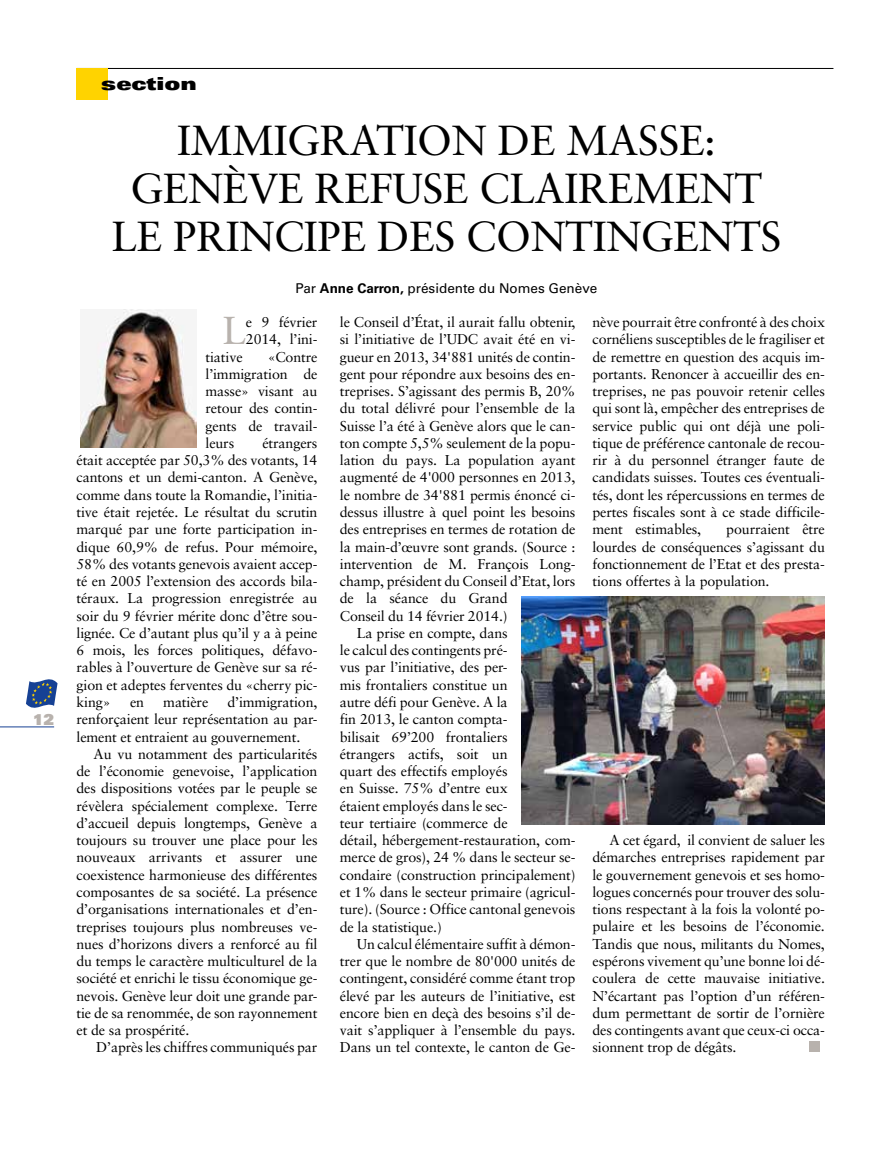
<style>
.page{position:relative;width:893px;height:1149px;background:#fff}
.page>*{position:absolute;margin:0;border:0;box-sizing:border-box;transform-origin:0 0}
.t1{font:42px/48px "Sabon";letter-spacing:-.01em;color:#000;text-align:center}
.t2{font:39px "Sabon";color:#b8b2ad}
.t3{font:900 expanded 18px "Univers";color:#000}
.t4{font:900 15px "Univers";color:#b8b2ad}
.t5{font:14.25px/17.2px "Sabon";letter-spacing:-.01em;color:#000;text-align:justify}
.t6{font:13.5px "Univers";color:#000}
.s1{font-weight:700}
</style>
<div class="page">
<hr style="left:0;top:726px;width:54px;height:1px;background:#164194">
<svg style="left:26px;top:679px;width:32px;height:28px"></svg>
<hr style="left:77px;top:68px;width:756px;height:1px;background:#000">
<div style="left:77px;top:69px;width:31px;height:31px;background:#ffd300"></div>
<div style="left:809px;top:1040px;width:11px;height:11px;background:#b8b2ad"></div>
<img style="left:522px;top:596px;width:303px;height:227px">
<img style="left:80px;top:310px;width:117px;height:138px">
<p class="t4" style="left:33px;top:709px;width:23px">12</p>
<p class="t3" style="left:101px;top:73px;width:98px">section</p>
<h1 class="t1" style="left:111px;top:116px;width:672px">IMMIGRATION DE MASSE:<br>GENÈVE REFUSE CLAIREMENT<br>LE PRINCIPE DES CONTINGENTS</h1>
<p class="t6" style="left:296px;top:279px;width:303px">Par <span class="s1">Anne Carron,</span> présidente du Nomes Genève</p>
<h2 class="t2" style="left:223px;top:307px;width:25px">L</h2>
<p class="t5" style="left:246px;top:313px;width:73px">e 9 février<br>2014, l’ini-</p>
<p class="t5" style="left:206px;top:348px;width:39px">tiative</p>
<p class="t5" style="left:206px;top:348px;width:113px;text-indent:62px">«Contre l’immigration de masse» visant au retour des contin&shy;gents de travail&shy;leurs</p>
<p class="t5" style="left:77px;top:434px;width:242px;text-indent:186px">étrangers était acceptée par 50,3% des votants, 14 cantons et un demi-canton. A Genève, comme dans toute la Romandie, l’initia&shy;tive était rejetée. Le résultat du scrutin marqué par une forte participation in&shy;dique 60,9% de refus. Pour mémoire, 58% des votants genevois avaient accep&shy;té en 2005 l’extension des accords bila&shy;téraux. La progression enregistrée au soir du 9 février mérite donc d’être sou&shy;lignée. Ce d’autant plus qu’il y a à peine 6 mois, les forces politiques, défavo&shy;rables à l’ouverture de Genève sur sa ré&shy;gion et adeptes ferventes du «cherry pic&shy;king»</p>
<p class="t5" style="left:77px;top:693px;width:242px;text-indent:151px">d’immigration, renforçaient leur représentation au par&shy;lement et entraient au gouvernement.</p>
<p class="t5" style="left:77px;top:744px;width:242px;text-indent:17px">Au vu notamment des particularités de l’économie genevoise, l’application des dispositions votées par le peuple se révèlera spécialement complexe. Terre d’accueil depuis longtemps, Genève a toujours su trouver une place pour les nouveaux arrivants et assurer une coexistence harmonieuse des différentes composantes de sa société. La présence d’organisations internationales et d’en&shy;treprises toujours plus nombreuses ve&shy;nues d’horizons divers a renforcé au fil du temps le caractère multiculturel de la société et enrichi le tissu économique ge&shy;nevois. Genève leur doit une grande par&shy;tie de sa renommée, de son rayonnement et de sa prospérité.</p>
<p class="t5" style="left:96px;top:1038px;width:223px">D’après les chiffres communiqués par</p>
<p class="t5" style="left:130px;top:693px;width:16px">en</p>
<p class="t5" style="left:163px;top:693px;width:47px">matière</p>
<p class="t5" style="left:340px;top:313px;width:237px">le Conseil d’État, il aurait fallu obtenir,</p>
<p class="t5" style="left:340px;top:330px;width:237px">si l’initiative de l’UDC avait été en vi-</p>
<p class="t5" style="left:340px;top:348px;width:237px">gueur en 2013, 34'881 unités de contin-</p>
<p class="t5" style="left:340px;top:365px;width:237px">gent pour répondre aux besoins des en-</p>
<p class="t5" style="left:340px;top:382px;width:237px">treprises. S’agissant des permis B, 20%</p>
<p class="t5" style="left:340px;top:399px;width:237px">du total délivré pour l’ensemble de la</p>
<p class="t5" style="left:340px;top:417px;width:237px">Suisse l’a été à Genève alors que le can-</p>
<p class="t5" style="left:340px;top:434px;width:237px">ton compte 5,5% seulement de la popu-</p>
<p class="t5" style="left:340px;top:451px;width:237px">lation du pays. La population ayant</p>
<p class="t5" style="left:340px;top:468px;width:237px">augmenté de 4'000 personnes en 2013,</p>
<p class="t5" style="left:340px;top:486px;width:237px">le nombre de 34'881 permis énoncé ci-</p>
<p class="t5" style="left:340px;top:503px;width:237px">dessus illustre à quel point les besoins</p>
<p class="t5" style="left:340px;top:520px;width:237px">des entreprises en termes de rotation de</p>
<p class="t5" style="left:340px;top:537px;width:237px">la main-d’œuvre sont grands. (Source :</p>
<p class="t5" style="left:340px;top:555px;width:237px">intervention de M. François Long-</p>
<p class="t5" style="left:340px;top:572px;width:237px">champ, président du Conseil d’Etat, lors</p>
<p class="t5" style="left:340px;top:589px;width:169px">de la séance du Grand</p>
<p class="t5" style="left:340px;top:606px;width:169px">Conseil du 14 février 2014.)</p>
<p class="t5" style="left:357px;top:624px;width:152px">La prise en compte, dans</p>
<p class="t5" style="left:340px;top:641px;width:169px">le calcul des contingents pré-</p>
<p class="t5" style="left:340px;top:658px;width:169px">vus par l’initiative, des per-</p>
<p class="t5" style="left:340px;top:675px;width:169px">mis frontaliers constitue un</p>
<p class="t5" style="left:340px;top:693px;width:169px">autre défi pour Genève. A la</p>
<p class="t5" style="left:340px;top:710px;width:169px">fin 2013, le canton compta-</p>
<p class="t5" style="left:340px;top:727px;width:169px">bilisait 69’200 frontaliers</p>
<p class="t5" style="left:340px;top:744px;width:169px">étrangers actifs, soit un</p>
<p class="t5" style="left:340px;top:762px;width:169px">quart des effectifs employés</p>
<p class="t5" style="left:340px;top:779px;width:169px">en Suisse. 75% d’entre eux</p>
<p class="t5" style="left:340px;top:796px;width:169px">étaient employés dans le sec-</p>
<p class="t5" style="left:340px;top:814px;width:169px">teur tertiaire (commerce de</p>
<p class="t5" style="left:340px;top:831px;width:237px">détail, hébergement-restauration, com-</p>
<p class="t5" style="left:340px;top:848px;width:237px">merce de gros), 24 % dans le secteur se-</p>
<p class="t5" style="left:340px;top:865px;width:237px">condaire (construction principalement)</p>
<p class="t5" style="left:340px;top:883px;width:237px">et 1% dans le secteur primaire (agricul-</p>
<p class="t5" style="left:340px;top:900px;width:237px">ture). (Source : Office cantonal genevois</p>
<p class="t5" style="left:340px;top:917px;width:103px">de la statistique.)</p>
<p class="t5" style="left:357px;top:934px;width:220px">Un calcul élémentaire suffit à démon-</p>
<p class="t5" style="left:340px;top:952px;width:237px">trer que le nombre de 80'000 unités de</p>
<p class="t5" style="left:340px;top:969px;width:237px">contingent, considéré comme étant trop</p>
<p class="t5" style="left:340px;top:986px;width:237px">élevé par les auteurs de l’initiative, est</p>
<p class="t5" style="left:340px;top:1003px;width:237px">encore bien en deçà des besoins s’il de-</p>
<p class="t5" style="left:340px;top:1021px;width:237px">vait s’appliquer à l’ensemble du pays.</p>
<p class="t5" style="left:340px;top:1038px;width:237px">Dans un tel contexte, le canton de Ge-</p>
<p class="t5" style="left:592px;top:313px;width:234px">nève pourrait être confronté à des choix cornéliens susceptibles de le fragiliser et de remettre en question des acquis im&shy;portants. Renoncer à accueillir des en&shy;treprises, ne pas pouvoir retenir celles qui sont là, empêcher des entreprises de service public qui ont déjà une poli&shy;tique de préférence cantonale de recou&shy;rir à du personnel étranger faute de candidats suisses. Toutes ces éventuali&shy;tés, dont les répercussions en termes de pertes fiscales sont à ce stade difficile&shy;ment estimables,</p>
<p class="t5" style="left:592px;top:520px;width:234px;text-indent:134px">pourraient être lourdes de conséquences s’agissant du fonctionnement de l’Etat et des presta&shy;tions offertes à la population.</p>
<p class="t5" style="left:592px;top:831px;width:234px;text-indent:17px">A cet égard, il convient de saluer les démarches entreprises rapidement par le gouvernement genevois et ses homo&shy;logues concernés pour trouver des solu&shy;tions respectant à la fois la volonté po&shy;pulaire et les besoins de l’économie.<br>Tandis que nous, militants du Nomes, espérons vivement qu’une bonne loi dé&shy;coulera de cette mauvaise initiative.<br>N’écartant pas l’option d’un référen&shy;dum permettant de sortir de l’ornière des contingents avant que ceux-ci occa&shy;sionnent trop de dégâts.</p>
</div>
